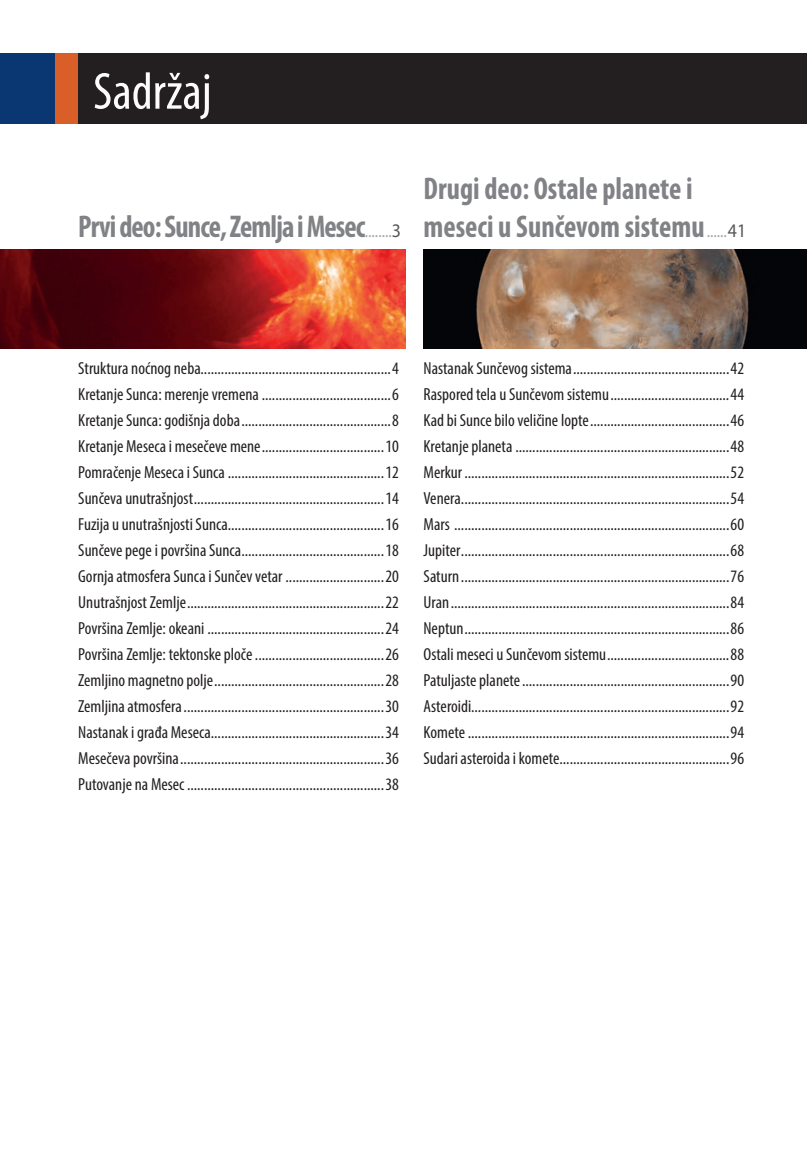
<style>
.page{position:relative;width:807px;height:1154px;background:#fff}
.page>*{position:absolute;margin:0;border:0;box-sizing:border-box;transform-origin:0 0}
.t1{font:condensed 52.5px "Myriad Pro";color:#fcfcfc}
.t2{font:700 condensed 31.5px/37.8px "Myriad Pro";color:#808285;scale:.93 1}
.t3{font:700 condensed 31.5px "Myriad Pro";letter-spacing:-.03em;color:#808285;scale:.93 1}
.t4{font:condensed 17.5px/25.9px "Myriad Pro";color:#231f20;text-align:justify}
.s1{font-weight:400;font-stretch:normal;font-size:17.5px;color:#a8a9ad}
.s2{font-weight:400;font-stretch:normal;font-size:19.25px;color:#57585a}
</style>
<div class="page">
<img style="left:0;top:249px;width:405px;height:100px">
<div style="left:51px;top:54px;width:755px;height:70px;background:#d95e28"></div>
<div style="left:0;top:54px;width:54px;height:70px;background:#0a3672"></div>
<img style="left:423px;top:249px;width:383px;height:100px">
<div style="left:78px;top:54px;width:728px;height:70px;background:#231f20"></div>
<h1 class="t1" style="left:93px;top:60px;width:120px">Sadržaj</h1>
<h2 class="t3" style="left:78px;top:207px;width:348px">Prvi deo: Sunce, Zemlja i Mesec <span class="s1">........</span><span class="s2">3</span></h2>
<h2 class="t2" style="left:423px;top:169px;width:348px">Drugi deo: Ostale planete i meseci u Sunčevom sistemu <span class="s1">......</span><span class="s2">41</span></h2>
<p class="t4" style="left:78px;top:355px;width:322px">Struktura noćnog neba........................................................4<br>Kretanje Sunca: merenje vremena ......................................6<br>Kretanje Sunca: godišnja doba ............................................8<br>Kretanje Meseca i mesečeve mene ....................................10<br>Pomračenje Meseca i Sunca ..............................................12<br>Sunčeva unutrašnjost ........................................................14<br>Fuzija u unutrašnjosti Sunca..............................................16<br>Sunčeve pege i površina Sunca ..........................................18<br>Gornja atmosfera Sunca i Sunčev vetar .............................20<br>Unutrašnjost Zemlje ..........................................................22<br>Površina Zemlje: okeani ....................................................24<br>Površina Zemlje: tektonske ploče ......................................26<br>Zemljino magnetno polje ..................................................28<br>Zemljina atmosfera ...........................................................30<br>Nastanak i građa Meseca...................................................34<br>Mesečeva površina ............................................................36<br>Putovanje na Mesec ..........................................................38</p>
<p class="t4" style="left:423px;top:355px;width:322px">Nastanak Sunčevog sistema ..............................................42<br>Raspored tela u Sunčevom sistemu ...................................44<br>Kad bi Sunce bilo veličine lopte .........................................46<br>Kretanje planeta ...............................................................48<br>Merkur ..............................................................................52<br>Venera ...............................................................................54<br>Mars .................................................................................60<br>Jupiter ...............................................................................68<br>Saturn ...............................................................................76<br>Uran ..................................................................................84<br>Neptun ..............................................................................86<br>Ostali meseci u Sunčevom sistemu ....................................88<br>Patuljaste planete .............................................................90<br>Asteroidi............................................................................92<br>Komete .............................................................................94<br>Sudari asteroida i komete ..................................................96</p>
</div>
